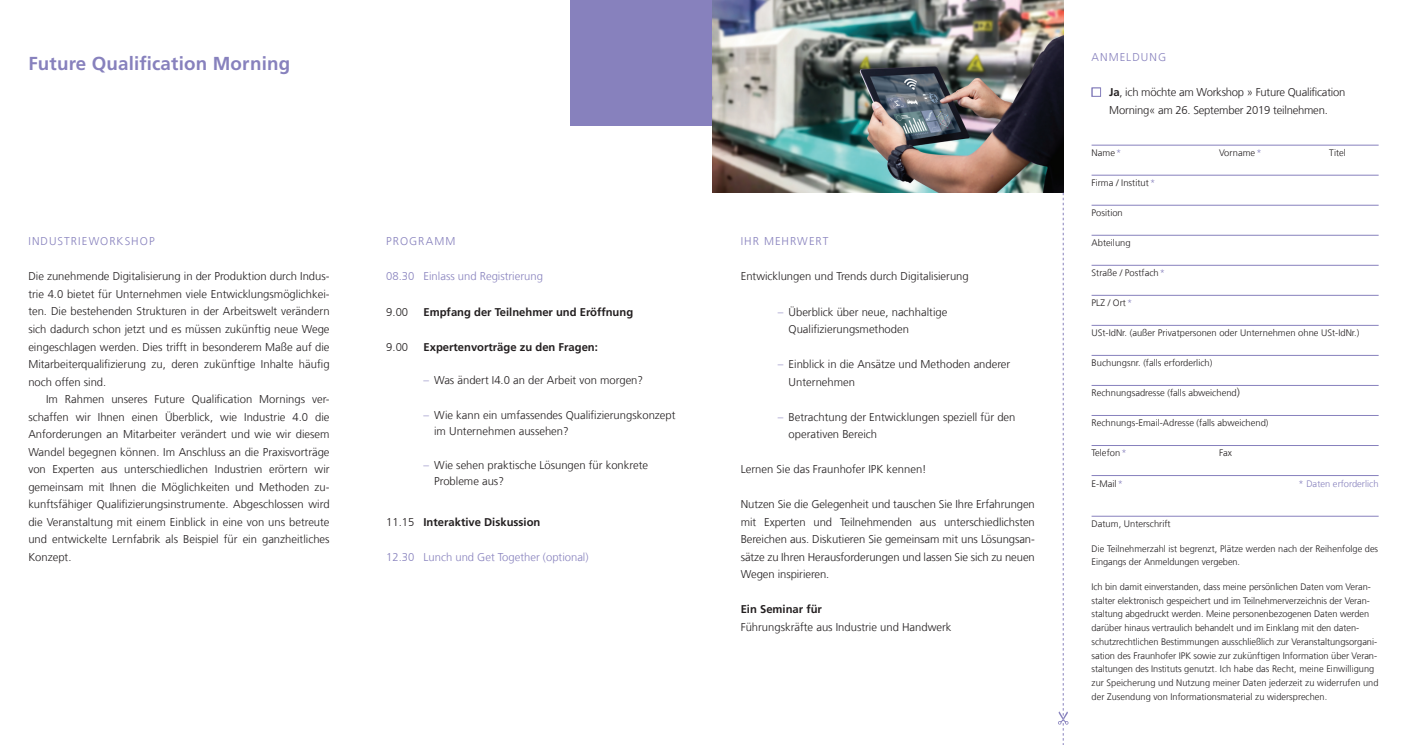
<style>
.page{position:relative;width:1407px;height:745px;background:#fff}
.page>*{position:absolute;margin:0;border:0;box-sizing:border-box;transform-origin:0 0}
.t1{font:700 18.75px "Frutiger LT Com";letter-spacing:.01em;color:#8781bd}
.t2{font:300 11.25px/17.5px "Frutiger LT Com";color:#231f20}
.t3{font:700 11.25px "Frutiger LT Com";color:#231f20}
.t4{font:300 11.25px/17.5px "Frutiger LT Com";letter-spacing:-.02em;color:#231f20}
.t5{font:300 11.25px "Frutiger LT Com";color:#8781bd}
.t6{font:300 11.25px "Frutiger LT Com";letter-spacing:.1em;color:#8781bd}
.t7{font:300 11.25px "Frutiger LT Com";letter-spacing:.075em;color:#8781bd}
.t8{font:300 9.38px/13.8px "Frutiger LT Com";letter-spacing:-.005em;color:#231f20}
.t9{font:300 9.38px "Frutiger LT Com";color:#8781bd}
.s1{color:#8781bd}
.s2{font-weight:300}
.s3{font-weight:700}
.s4{font-size:11.25px}
</style>
<div class="page">
<img style="left:712px;top:0;width:351px;height:193px">
<svg style="left:1058px;top:193px;width:10px;height:551px"></svg>
<div style="left:570px;top:0;width:142px;height:126px;background:#8781bd"></div>
<hr style="left:1091px;top:145px;width:287px;height:1px;background:#8781bd">
<hr style="left:1091px;top:175px;width:287px;height:1px;background:#8781bd">
<hr style="left:1091px;top:205px;width:287px;height:1px;background:#8781bd">
<hr style="left:1091px;top:235px;width:287px;height:1px;background:#8781bd">
<hr style="left:1091px;top:265px;width:287px;height:1px;background:#8781bd">
<hr style="left:1091px;top:295px;width:287px;height:1px;background:#8781bd">
<hr style="left:1091px;top:325px;width:287px;height:1px;background:#8781bd">
<hr style="left:1091px;top:355px;width:287px;height:1px;background:#8781bd">
<hr style="left:1091px;top:385px;width:287px;height:1px;background:#8781bd">
<hr style="left:1091px;top:415px;width:287px;height:1px;background:#8781bd">
<hr style="left:1091px;top:445px;width:287px;height:1px;background:#8781bd">
<hr style="left:1091px;top:475px;width:287px;height:1px;background:#8781bd">
<hr style="left:1091px;top:515px;width:287px;height:1px;background:#8781bd">
<div style="left:1092px;top:88px;width:9px;height:9px;background:#fff;border:1px solid #8781bd"></div>
<h1 class="t1" style="left:28px;top:52px;width:263px">Future Qualification Morning</h1>
<p class="t6" style="left:28px;top:235px;width:127px">I ndustrieworkshop</p>
<p class="t2" style="left:28px;top:268px;width:303px;text-align:justify">Die zunehmende Digitalisierung in der Produktion durch Indus&shy;trie 4.0 bietet für U nternehmen viele Entwicklungsmöglichkei&shy;ten. Die bestehenden Strukturen in der Arbeitswelt verändern sich dadurch schon jetzt und es müssen zukünftig neue Wege eingeschlagen werden. Dies trifft in besonderem Maße auf die Mitarbeiterqualifizierung zu, deren zukünftige Inhalte häufig noch offen sind.</p>
<p class="t2" style="left:28px;top:390px;width:303px;text-align:justify;text-indent:18px">Im Rahmen unseres Future Qualification Mornings ver&shy;schaffen wir Ihnen einen Überblick, wie Industrie 4.0 die Anforderungen an M itarbeiter verändert und wie wir diesem Wandel begegnen können. Im Anschluss an die Praxisvorträge von Experten aus unterschiedlichen Industrien erörtern wir gemeinsam mit Ihnen die Möglichkeiten und Methoden zu&shy;kunftsfähiger Qualifizierungsinstrumente. Abgeschlossen wird die Veranstaltung mit einem Einblick in eine von uns betreute und entwickelte Lernfabrik als Beispiel für ein ganzheitliches Konzept.</p>
<p class="t7" style="left:386px;top:235px;width:71px">programm</p>
<p class="t5" style="left:386px;top:270px;width:158px">08.30 Einlass und Registrierung</p>
<p class="t2" style="left:386px;top:303px;width:23px">9.00</p>
<p class="t3" style="left:423px;top:305px;width:211px">Empfang der Teilnehmer und Eröffnung</p>
<p class="t2" style="left:386px;top:338px;width:23px">9.00</p>
<p class="t3" style="left:423px;top:340px;width:176px">Expertenvorträge zu den Fragen:</p>
<p class="t2" style="left:423px;top:371px;width:221px"><span class="s1">–</span> Was ändert I4.0 an der Arbeit von morgen?</p>
<p class="t2" style="left:434px;top:406px;width:243px;line-height:16.2px;text-indent:-11px"><span class="s1">–</span> Wie kann ein umfassendes Qualifizierungskonzept im U nternehmen aussehen?</p>
<p class="t2" style="left:434px;top:457px;width:215px;line-height:16.2px;text-indent:-11px"><span class="s1">–</span> Wie sehen praktische Lösungen für konkrete<br>Probleme aus?</p>
<p class="t3" style="left:386px;top:515px;width:156px"><span class="s2">11.15</span> Interaktive Diskussion</p>
<p class="t5" style="left:386px;top:550px;width:204px">12.30 Lunch und Get Together (optional)</p>
<p class="t7" style="left:741px;top:235px;width:7px">Ihr</p>
<p class="t7" style="left:764px;top:235px;width:66px">Mehrwert</p>
<p class="t2" style="left:741px;top:268px;width:229px">Entwicklungen und Trends durch Digitalisierung</p>
<p class="t2" style="left:788px;top:303px;width:160px;text-indent:-11px"><span class="s1">–</span> Überblick über neue, nachhaltige<br>Qualifizierungsmethoden</p>
<p class="t2" style="left:788px;top:355px;width:223px;text-indent:-11px"><span class="s1">–</span> Einblick in die Ansätze und Methoden anderer<br>U nternehmen</p>
<p class="t2" style="left:788px;top:408px;width:228px;text-indent:-11px"><span class="s1">–</span> Betrachtung der Entwicklungen speziell für den operativen Bereich</p>
<p class="t2" style="left:741px;top:460px;width:187px">Lernen Sie das Fraunhofer IPK kennen!</p>
<p class="t2" style="left:741px;top:495px;width:296px;text-align:justify">Nutzen Sie die Gelegenheit und tauschen Sie Ihre Erfahrungen mit Experten und Teilnehmenden aus unterschiedlichsten Bereichen aus. Diskutieren Sie gemeinsam mit uns Lösungsan&shy;sätze zu Ihren Herausforderungen und lassen Sie sich zu neuen Wegen inspirieren.</p>
<p class="t3" style="left:741px;top:602px;width:83px">Ein Seminar für</p>
<p class="t2" style="left:741px;top:618px;width:212px">Führungskräfte aus Industrie und Handwerk</p>
<p class="t6" style="left:1091px;top:51px;width:76px">anmeldung</p>
<p class="t4" style="left:1109px;top:83px;width:238px"><span class="s3">Ja</span>, ich möchte am Workshop » Future Qualification<br>Morning« am 26. September 2019 teilnehmen.</p>
<p class="t8" style="left:1091px;top:146px;width:31px">Name<span class="s1">*</span></p>
<p class="t8" style="left:1219px;top:146px;width:44px">Vorname<span class="s1">*</span></p>
<p class="t8" style="left:1329px;top:146px;width:18px">Titel</p>
<p class="t8" style="left:1091px;top:176px;width:65px">Firma / Institut<span class="s1">*</span></p>
<p class="t8" style="left:1091px;top:206px;width:33px">Position</p>
<p class="t8" style="left:1091px;top:236px;width:41px">Abteilung</p>
<p class="t8" style="left:1091px;top:266px;width:75px">Straße / Postfach<span class="s1">*</span></p>
<p class="t8" style="left:1091px;top:296px;width:42px">PLZ / Ort<span class="s1">*</span></p>
<p class="t8" style="left:1091px;top:326px;width:269px">USt-IdNr. (außer Privatpersonen oder U nternehmen ohne USt-IdNr.)</p>
<p class="t8" style="left:1091px;top:356px;width:122px">Buchungsnr. (falls erforderlich)</p>
<p class="t8" style="left:1091px;top:386px;width:150px">Rechnungsadresse (falls abweichend<span class="s4">)</span></p>
<p class="t8" style="left:1091px;top:416px;width:178px">Rechnungs-Email-Adresse (falls abweichend)</p>
<p class="t8" style="left:1091px;top:446px;width:37px">Telefon<span class="s1">*</span></p>
<p class="t8" style="left:1219px;top:446px;width:15px">Fax</p>
<p class="t8" style="left:1091px;top:476px;width:33px">E-Mail<span class="s1">*</span></p>
<p class="t9" style="left:1298px;top:477px;width:82px">* Daten erforderlich</p>
<p class="t8" style="left:1091px;top:516px;width:80px">Datum, U nterschrift</p>
<p class="t8" style="left:1091px;top:541px;width:288px">Die Teilnehmerzahl ist begrenzt, Plätze werden nach der Reihenfolge des<br>Eingangs der Anmeldungen vergeben.</p>
<p class="t8" style="left:1091px;top:579px;width:288px">Ich bin damit einverstanden, dass meine persönlichen Daten vom Veran&shy;stalter elektronisch gespeichert und im Teilnehmerverzeichnis der Veran&shy;staltung abgedruckt werden. Meine personenbezogenen Daten werden darüber hinaus vertraulich behandelt und im Einklang mit den daten&shy;schutzrechtlichen Bestimmungen ausschließlich zur Veranstaltungsorgani&shy;sation des Fraunhofer IPK sowie zur zukünftigen Information über Veran&shy;staltungen des Instituts genutzt. Ich habe das Recht, meine Einwilligung zur Speicherung und Nutzung meiner Daten jederzeit zu widerrufen und der Zusendung von Informationsmaterial zu widersprechen.</p>
</div>
